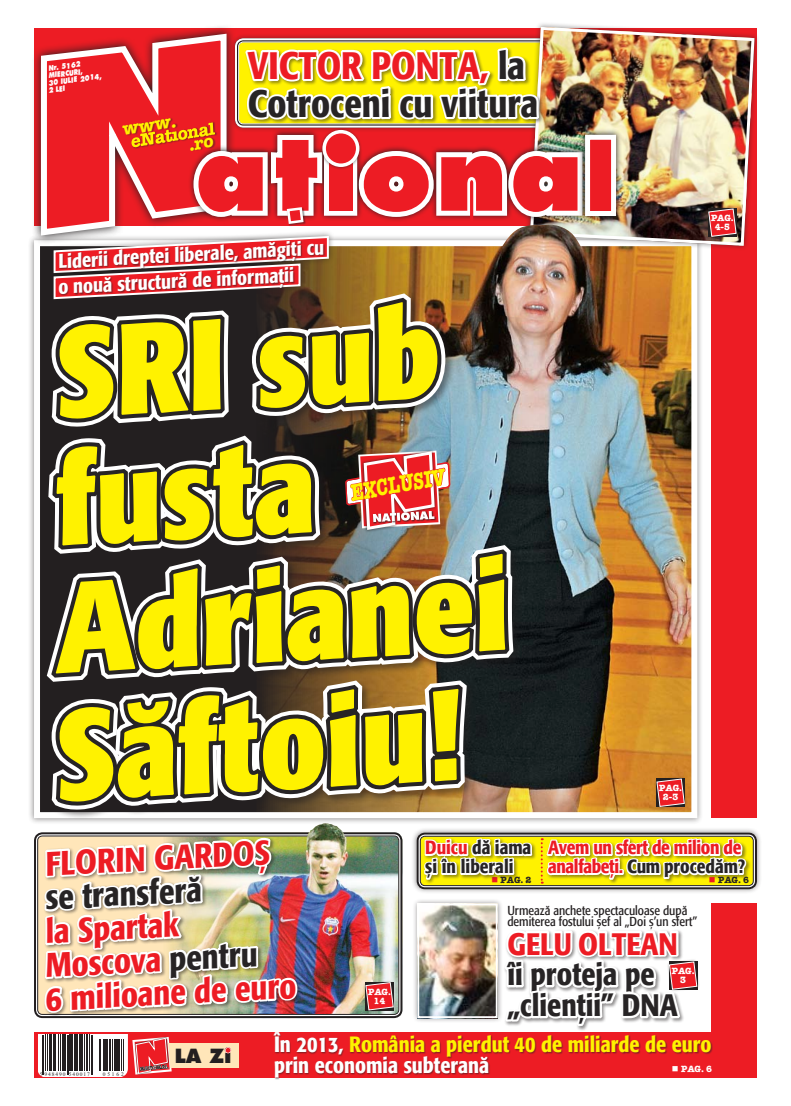
<style>
.page{position:relative;width:791px;height:1106px;background:#fff}
.page>*{position:absolute;margin:0;border:0;box-sizing:border-box;transform-origin:0 0}
.t1{font:700 condensed 127.4px/127.4px "R Formata";color:#fff200}
.t2{font:100.7px "Futura Extra Bold Rom";color:#ed1c24}
.t3{font:500 condensed 38px/38px "R Formata";color:#272425}
.t4{font:500 condensed 33.8px/33.7px "R Formata";color:#ed1c24}
.t5{font:500 condensed 33.8px "R Formata";color:#272425}
.t6{font:500 condensed 30.9px/30.8px "R Formata";color:#272425}
.t7{font:500 condensed 30.9px "R Formata";color:#ed1c24}
.t8{font:23.4px "American Type Writer Bold Rom";color:#fff200;scale:.73 1}
.t9{font:500 condensed 22px/20.4px "R Formata";color:#fff200}
.t10{font:500 condensed 20px/26px "R Formata";color:#fff}
.t11{font:19.1px "Futura Extra Bold Rom";color:#231f20}
.t12{font:500 condensed 19px/19px "R Formata";letter-spacing:-.02em;color:#ed1c24}
.t13{font:500 condensed 19px/19px "R Formata";color:#272425}
.t14{font:17.6px "American Type Writer Bold Rom";color:#fff200}
.t15{font:13px/11px "R Formata Condensed";color:#231f20}
.t16{font:9px/9px "American Type Writer Bold Rom";color:#fff;text-align:center}
.t17{font:9px "American Type Writer Bold Rom";color:#272425}
.t18{font:7.3px/7.3px "Futura Extra Bold Rom";color:#fff;scale:.8 1}
.t19{font:5.5px "Times New Roman";letter-spacing:.18em;color:#231f20}
.s1{color:#ed1c24}
.s2{font-size:70.7px}
.s3{color:#272425}
.s4{color:#fff}
</style>
<div class="page">
<div style="left:712px;top:28px;width:45px;height:790px;background:#ed1c24"></div>
<div style="left:712px;top:903px;width:45px;height:174px;background:#ed1c24"></div>
<div style="left:411px;top:827px;width:380px;height:102px;background:#231f20;opacity:.5"></div>
<div style="left:545px;top:837px;width:242px;height:62px;background:#231f20;opacity:.5"></div>
<svg style="left:31px;top:28px;width:6px;height:222px"></svg>
<img style="left:37px;top:23px;width:711px;height:1057px">
<p class="t18" style="left:45px;top:65px;width:70px;text-indent:3px;rotate:-7deg">Nr. 5162 miercuri,<br>30 iulie 2014,<br>2 LEI</p>
<h3 class="t14" style="left:121px;top:119px;width:56px;rotate:-9deg">www.</h3>
<h3 class="t3" style="left:248px;top:48px;width:292px"><span class="s1">Victor Ponta,</span> la<br>Cotroceni cu viitura</h3>
<h2 class="t2" style="left:195px;top:111px;width:389px">at<span class="s2">I</span>ona</h2>
<h3 class="t10" style="left:56px;top:249px;width:269px;rotate:-3deg">Liderii dreptei liberale, amăgiţi cu o nouă structură de informaţii</h3>
<h1 class="t1" style="left:30px;top:313px;width:462px;rotate:-3deg">SRI sub fusta<br>Adrianei<br>Săftoiu!</h1>
<h3 class="t8" style="left:348px;top:478px;width:133px;rotate:-10deg">EXCLUSIV</h3>
<p class="t16" style="left:711px;top:213px;width:24px">PAG.<br>4-5</p>
<p class="t16" style="left:659px;top:783px;width:24px">PAG.<br>2-3</p>
<h3 class="t4" style="left:44px;top:847px;width:226px;rotate:-3deg">Florin Gardoș</h3>
<h3 class="t5" style="left:44px;top:879px;width:158px;rotate:-3deg">se transferă</h3>
<h3 class="t4" style="left:41px;top:915px;width:252px;rotate:-3deg">la Spartak<br>Moscova <span class="s3">pentru<br></span>6 milioane de euro</h3>
<p class="t16" style="left:368px;top:986px;width:24px">PAG.<br>14</p>
<h3 class="t13" style="left:425px;top:838px;width:108px"><span class="s1">Duicu</span> dă iama și în liberali</h3>
<h3 class="t12" style="left:548px;top:838px;width:198px">Avem un sfert de milion de analfabeţi. <span class="s3">Cum procedăm?</span></h3>
<p class="t17" style="left:491px;top:873px;width:42px"><span class="s1">■</span> PAG. 2</p>
<p class="t17" style="left:709px;top:873px;width:42px"><span class="s1">■</span> PAG. 6</p>
<p class="t15" style="left:507px;top:905px;width:191px">Urmează anchete spectaculoase după demiterea fostului şef al „Doi ş’un sfert”</p>
<h3 class="t7" style="left:507px;top:926px;width:172px">Gelu Oltean</h3>
<h3 class="t6" style="left:507px;top:959px;width:149px">îi proteja pe „clienţii” DNA</h3>
<p class="t16" style="left:672px;top:966px;width:24px">PAG.<br>3</p>
<p class="t19" style="left:40px;top:1070px;width:52px">5 948490 540017</p>
<p class="t19" style="left:103px;top:1070px;width:22px">05162</p>
<h3 class="t11" style="left:175px;top:1044px;width:58px">lA Zi</h3>
<h3 class="t9" style="left:274px;top:1034px;width:439px"><span class="s4">În 2013,</span> România a pierdut 40 de miliarde de euro <span class="s4">prin economia subterană</span></h3>
<p class="t16" style="left:672px;top:1064px;width:42px">■ PAG. 6</p>
</div>
